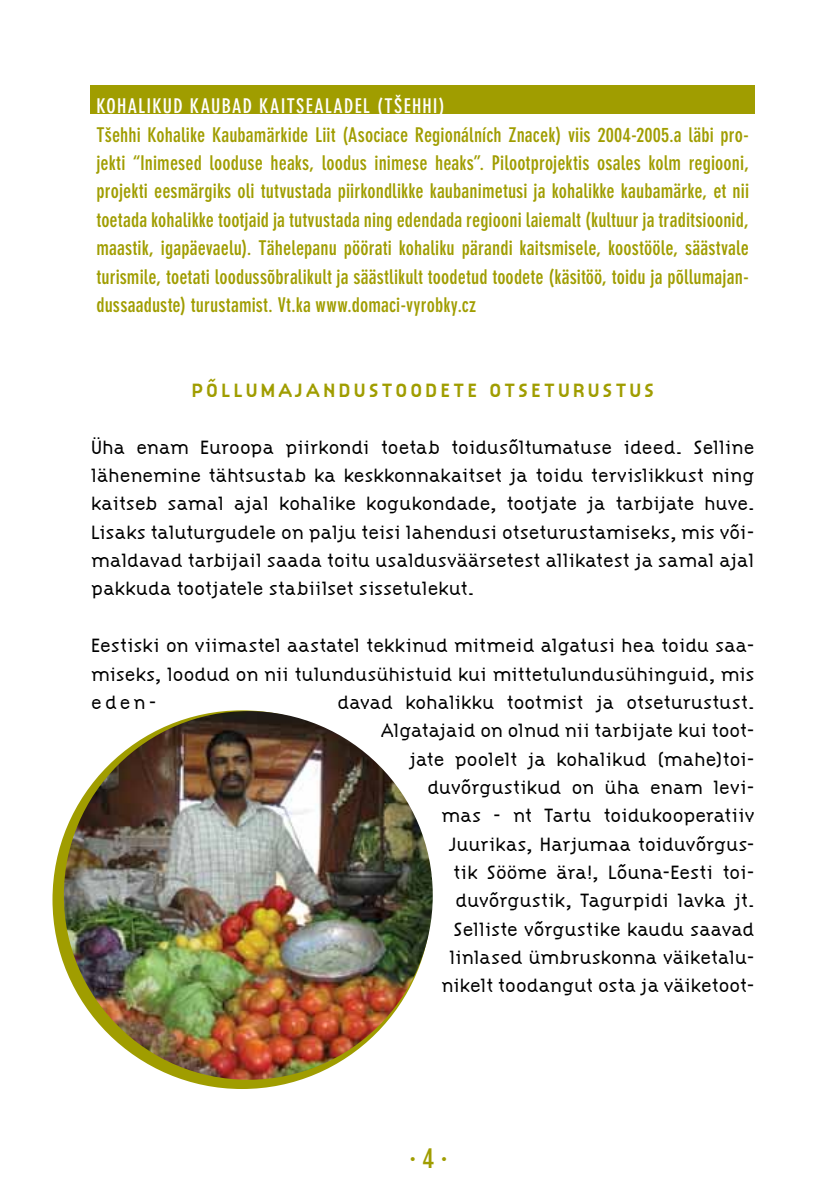
<style>
.page{position:relative;width:840px;height:1191px;background:#fff}
.page>*{position:absolute;margin:0;border:0;box-sizing:border-box;transform-origin:0 0}
.t1{font:700 condensed 28px "DIN Neuzeit Grotesk";color:#a09d00}
.t2{font:300 20px/28.4px "Citizen";letter-spacing:-.04em;color:#000;text-align:justify}
.t3{font:700 condensed 20px/28.4px "DIN Neuzeit Grotesk";letter-spacing:.01em;color:#a09d00;text-align:justify}
.t4{font:700 condensed 20px "DIN Neuzeit Grotesk";letter-spacing:.07em;color:#fff}
.t5{font:700 20px "Citizen";color:#a09d00}
</style>
<div class="page">
<svg style="left:52px;top:710px;width:379px;height:379px;background:#a19c0c"></svg>
<img style="left:64px;top:711px;width:368px;height:368px;border-radius:184px">
<div style="left:91px;top:85px;width:663px;height:28px;background:#a09d00"></div>
<p class="t4" style="left:96px;top:95px;width:349px">Kohalikud kaubad kaitsealadel (Tšehhi)</p>
<p class="t3" style="left:96px;top:120px;width:653px">Tšehhi Kohalike Kaubamärkide Liit (Asociace Regionálních Znacek) viis 2004-2005.a läbi pro&shy;jekti “Inimesed looduse heaks, loodus inimese heaks”. Pilootprojektis osales kolm regiooni, projekti eesmärgiks oli tutvustada piirkondlikke kaubanimetusi ja kohalikke kaubamärke, et nii toetada kohalikke tootjaid ja tutvustada ning edendada regiooni laiemalt (kultuur ja traditsioonid, maastik, igapäevaelu). Tähelepanu pöörati kohaliku pärandi kaitsmisele, koostööle, säästvale turismile, toetati loodussõbralikult ja säästlikult toodetud toodete (käsitöö, toidu ja põllumajan&shy;dussaaduste) turustamist. Vt.ka www.domaci-vyrobky.cz</p>
<p class="t5" style="left:191px;top:378px;width:45px">PÕLLUMAJANDUSTOODETE</p>
<p class="t5" style="left:489px;top:378px;width:15px">OTSETURUSTUS</p>
<p class="t2" style="left:91px;top:433px;width:665px">Üha enam Euroopa piirkondi toetab toidusõltumatuse ideed. Selline lähenemine tähtsustab ka keskkonnakaitset ja toidu tervislikkust ning kaitseb samal ajal kohalike kogukondade, tootjate ja tarbijate huve.<br>Lisaks taluturgudele on palju teisi lahendusi otseturustamiseks, mis või&shy;maldavad tarbijail saada toitu usaldusväärsetest allikatest ja samal ajal pakkuda tootjatele stabiilset sissetulekut.</p>
<p class="t2" style="left:91px;top:631px;width:665px">Eestiski on viimastel aastatel tekkinud mitmeid algatusi hea toidu saa&shy;miseks, loodud on nii tulundusühistuid kui mittetulundusühinguid, mis eden-</p>
<p class="t2" style="left:337px;top:688px;width:419px;text-align:right">davad kohalikku tootmist ja otseturustust.<br>Algatajaid on olnud nii tarbijate kui toot-<br>jate poolelt ja kohalikud (mahe)toi&shy;duvõrgustikud on üha enam levi-<br>mas - nt Tartu toidukooperatiiv<br>Juurikas, Harjumaa toiduvõrgus-<br>tik Sööme ära!, Lõuna-Eesti toi&shy;duvõrgustik, Tagurpidi lavka jt.<br>Selliste võrgustike kaudu saavad<br>linlased ümbruskonna väiketalu-<br>nikelt toodangut osta ja väiketoot-</p>
<h1 class="t1" style="left:409px;top:1142px;width:40px">· 4 ·</h1>
</div>
